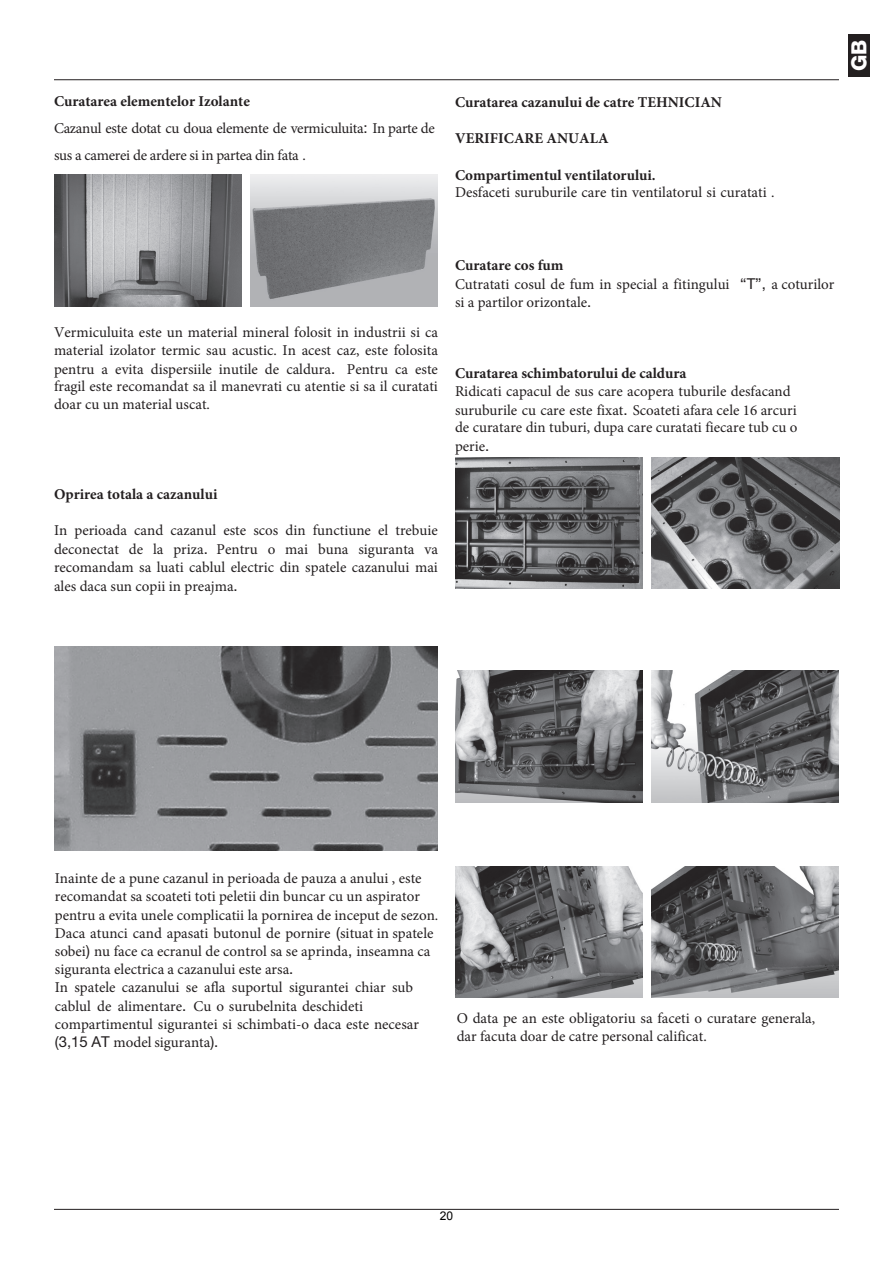
<style>
.page{position:relative;width:893px;height:1263px;background:#fff}
.page>*{position:absolute;margin:0;border:0;box-sizing:border-box;transform-origin:0 0}
.t1{font:800 21px "Helvetica Neue LT Std";color:#fff}
.t2{font:15px/18.3px "Minion Pro";color:#231f20}
.t3{font:700 15px "Minion Pro";color:#231f20}
.t4{font:15px/27px "Minion Pro";letter-spacing:-.02em;color:#231f20}
.t5{font:12px "Arial";color:#000}
.s1{font-weight:700}
.s2{font-family:"Helvetica Neue LT Std"}
</style>
<div class="page">
<hr style="left:54px;top:1209px;width:785px;height:1px;background:#231f20">
<hr style="left:54px;top:79px;width:785px;height:1px;background:#231f20">
<div style="left:848px;top:34px;width:22px;height:43px;background:#231f20"></div>
<img style="left:54px;top:175px;width:188px;height:131px">
<img style="left:455px;top:457px;width:188px;height:132px">
<img style="left:250px;top:175px;width:188px;height:131px">
<img style="left:652px;top:457px;width:187px;height:132px">
<img style="left:54px;top:647px;width:384px;height:204px">
<img style="left:455px;top:671px;width:188px;height:131px">
<img style="left:651px;top:671px;width:188px;height:131px">
<img style="left:455px;top:866px;width:187px;height:132px">
<img style="left:651px;top:866px;width:188px;height:132px">
<p class="t4" style="left:54px;top:88px;width:382px"><span class="s1">Curatarea elementelor Izolante<br></span>Cazanul este dotat cu doua elemente de vermiculuita<span class="s2">:</span> In parte de sus a camerei de ardere si in partea din fata .</p>
<p class="t3" style="left:455px;top:92px;width:269px">Curatarea cazanului de catre TEHNICIAN</p>
<p class="t3" style="left:455px;top:128px;width:155px">VERIFICARE ANUALA</p>
<p class="t3" style="left:455px;top:165px;width:202px">Compartimentul ventilatorului.</p>
<p class="t2" style="left:455px;top:184px;width:321px">Desfaceti suruburile care tin ventilatorul si curatati .</p>
<h1 class="t1" style="left:846px;top:71px;width:33px;rotate:-90deg">GB</h1>
<p class="t2" style="left:54px;top:323px;width:385px;text-align:justify">Vermiculuita este un material mineral folosit in industrii si ca material izolator termic sau acustic. In acest caz, este folosita pentru a evita dispersiile inutile de caldura<span class="s2">.</span> Pentru ca este</p>
<p class="t2" style="left:54px;top:378px;width:385px">fragil este recomandat sa il manevrati cu atentie si sa il curatati doar cu un material uscat.</p>
<p class="t3" style="left:54px;top:484px;width:165px">Oprirea totala a cazanului</p>
<p class="t2" style="left:54px;top:521px;width:385px;text-align:justify">In perioada cand cazanul este scos din functiune el trebuie deconectat de la priza<span class="s2">.</span> Pentru o mai buna siguranta va recomandam sa luati cablul electric din spatele cazanului mai ales daca sun copii in preajma<span class="s2">.</span></p>
<p class="t2" style="left:455px;top:256px;width:381px"><span class="s1">Curatare cos fum<br></span>Cutratati cosul de fum in special a fitingului <span class="s2">“T”,</span> a coturilor si a partilor orizontale<span class="s2">.</span></p>
<p class="t3" style="left:455px;top:363px;width:233px">Curatarea schimbatorului de caldura</p>
<p class="t2" style="left:455px;top:382px;width:343px;line-height:18.9px">Ridicati capacul de sus care acopera tuburile desfacand suruburile cu care este fixat<span class="s2">.</span> Scoateti afara cele 16 arcuri</p>
<p class="t2" style="left:455px;top:418px;width:344px;line-height:18.9px">de curatare din tuburi, dupa care curatati fiecare tub cu o perie<span class="s2">.</span></p>
<p class="t2" style="left:55px;top:869px;width:385px">Inainte de a pune cazanul in perioada de pauza a anului , este recomandat sa scoateti toti peletii din buncar cu un aspirator pentru a evita unele complicatii la pornirea de inceput de sezon.<br>Daca atunci cand apasati butonul de pornire <span class="s2">(</span>situat in spatele sobei<span class="s2">)</span> nu face ca ecranul de control sa se aprinda<span class="s2">,</span> inseamna ca siguranta electrica a cazanului este arsa<span class="s2">.<br></span>In spatele cazanului se afla suportul sigurantei chiar sub cablul de alimentare<span class="s2">.</span> Cu o surubelnita deschideti compartimentul sigurantei si schimbati-o daca este necesar <span class="s2">(3,15 AT</span> model siguranta<span class="s2">).</span></p>
<p class="t2" style="left:457px;top:1009px;width:360px">O data pe an este obligatoriu sa faceti o curatare generala, dar facuta doar de catre personal calificat.</p>
<p class="t5" style="left:440px;top:1207px;width:15px">20</p>
</div>
